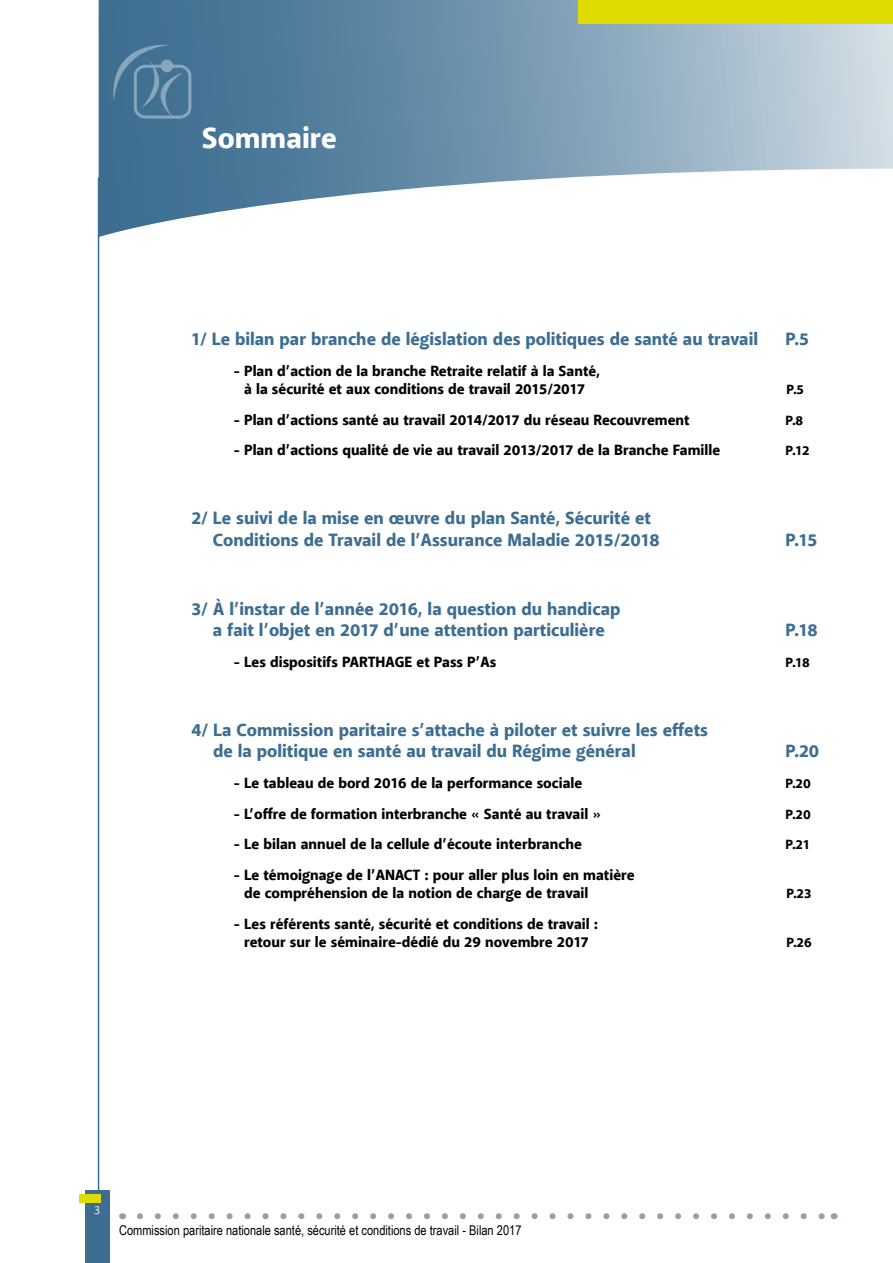
<style>
.page{position:relative;width:893px;height:1263px;background:#fff}
.page>*{position:absolute;margin:0;border:0;box-sizing:border-box;transform-origin:0 0}
.t1{font:800 30px "Akagi";color:#fff}
.t2{font:800 18px/21.6px "Akagi";color:#3d6e91}
.t3{font:800 15px/18px "Akagi";color:#000;text-align:center}
.t4{font:13.5px "Arial Narrow";color:#000}
.t5{font:800 13.5px "Akagi";color:#000}
.t6{font:12px "Akagi";color:#fff}
</style>
<div class="page">
<svg style="left:99px;top:0;width:794px;height:237px"></svg>
<hr style="left:98px;top:177px;width:1px;height:1086px;background:#3d6e91">
<div style="left:578px;top:0;width:315px;height:23px;background:#dedc00"></div>
<div style="left:134px;top:65px;width:57px;height:54px;border:3px solid #fff;border-radius:10px"></div>
<svg style="left:107px;top:38px;width:77px;height:82px;background:#4c7999"></svg>
<div style="left:161px;top:60px;width:12px;height:12px;background:#89a6bc;border-radius:50%"></div>
<div style="left:85px;top:1191px;width:24px;height:72px;background:#3d6e91"></div>
<div style="left:80px;top:1194px;width:21px;height:8px;background:#dedc00"></div>
<svg style="left:140px;top:1213px;width:685px;height:6px"></svg>
<h1 class="t1" style="left:202px;top:119px;width:136px">Sommaire</h1>
<p class="t2" style="left:191px;top:329px;width:568px">1/ Le bilan par branche de législation des politiques de santé au travail</p>
<p class="t2" style="left:785px;top:329px;width:25px">P.5</p>
<p class="t3" style="left:234px;top:362px;width:368px">- Plan d’action de la branche Retraite relatif à la Santé, à la sécurité et aux conditions de travail 2015/2017</p>
<p class="t5" style="left:786px;top:381px;width:19px">P.5</p>
<p class="t3" style="left:234px;top:411px;width:457px">- Plan d’actions santé au travail 2014/2017 du réseau Recouvrement</p>
<p class="t5" style="left:785px;top:412px;width:19px">P.8</p>
<p class="t3" style="left:234px;top:442px;width:488px">- Plan d’actions qualité de vie au travail 2013/2017 de la Branche Famille</p>
<p class="t5" style="left:785px;top:443px;width:26px">P.12</p>
<p class="t2" style="left:213px;top:508px;width:448px;text-indent:-22px">2/ Le suivi de la mise en œuvre du plan Santé, Sécurité et<br>Conditions de Travail de l’Assurance Maladie 2015/2018</p>
<p class="t2" style="left:191px;top:598px;width:431px;text-align:center">3/ À l’instar de l’année 2016, la question du handicap a fait l’objet en 2017 d’une attention particulière</p>
<p class="t2" style="left:785px;top:529px;width:34px">P.15</p>
<p class="t2" style="left:785px;top:620px;width:34px">P.18</p>
<p class="t3" style="left:234px;top:653px;width:264px">- Les dispositifs PARTHAGE et Pass P’As</p>
<p class="t5" style="left:785px;top:654px;width:26px">P.18</p>
<p class="t2" style="left:213px;top:719px;width:497px;text-indent:-22px">4/ La Commission paritaire s’attache à piloter et suivre les effets de la politique en santé au travail du Régime général</p>
<p class="t2" style="left:785px;top:741px;width:35px">P.20</p>
<p class="t3" style="left:234px;top:774px;width:350px">- Le tableau de bord 2016 de la performance sociale</p>
<p class="t5" style="left:785px;top:775px;width:27px">P.20</p>
<p class="t3" style="left:234px;top:805px;width:369px">- L’offre de formation interbranche « Santé au travail »</p>
<p class="t5" style="left:785px;top:806px;width:27px">P.20</p>
<p class="t3" style="left:234px;top:836px;width:349px">- Le bilan annuel de la cellule d’écoute interbranche</p>
<p class="t5" style="left:785px;top:837px;width:26px">P.21</p>
<p class="t3" style="left:244px;top:867px;width:392px;text-align:left;text-indent:-10px">- Le témoignage de l’ANACT : pour aller plus loin en matière de compréhension de la notion de charge de travail</p>
<p class="t5" style="left:786px;top:885px;width:27px">P.23</p>
<p class="t3" style="left:234px;top:915px;width:365px">- Les référents santé, sécurité et conditions de travail : retour sur le séminaire-dédié du 29 novembre 2017</p>
<p class="t5" style="left:786px;top:934px;width:27px">P.26</p>
<p class="t6" style="left:94px;top:1203px;width:8px">3</p>
<p class="t4" style="left:119px;top:1220px;width:404px">Commission paritaire nationale santé, sécurité et conditions de travail - Bilan 2017</p>
</div>
